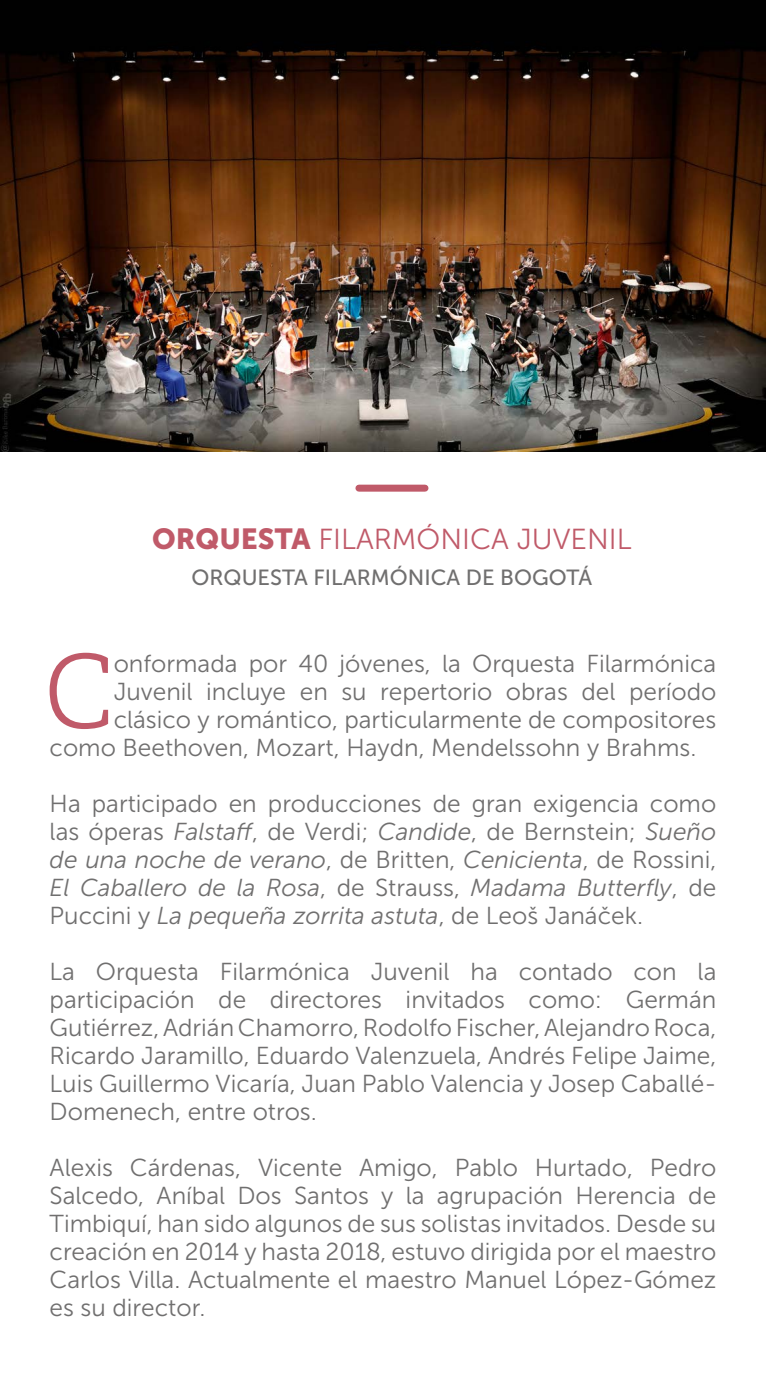
<style>
.page{position:relative;width:766px;height:1381px;background:#fff}
.page>*{position:absolute;margin:0;border:0;box-sizing:border-box;transform-origin:0 0}
.t1{font:300 101.85px "Adelle";color:#c05a69}
.t2{font:28.88px "Museo Sans 300";color:#c05a69}
.t3{font:24.5px/28px "Museo Sans 300";color:#706f6f;text-align:justify}
.t4{font:21.88px "Museo Sans 500";color:#706f6f}
.s1{font-family:"Museo Sans 900"}
.s2{font-style:italic}
</style>
<div class="page">
<div style="left:359px;top:485px;width:66px;height:7px;background:#c05a69"></div>
<img style="left:0;top:0;width:766px;height:451px">
<p class="t2" style="left:152px;top:524px;width:481px"><span class="s1">ORQUESTA</span> FILARMÓNICA JUVENIL</p>
<p class="t4" style="left:191px;top:566px;width:402px">ORQUESTA FILARMÓNICA DE BOGOTÁ</p>
<h1 class="t1" style="left:44px;top:630px;width:71px">C</h1>
<p class="t3" style="left:114px;top:649px;width:604px">onformada por 40 jóvenes, la Orquesta Filarmónica</p>
<p class="t3" style="left:114px;top:677px;width:604px">Juvenil incluye en su repertorio obras del período</p>
<p class="t3" style="left:114px;top:705px;width:604px">clásico y romántico, particularmente de compositores</p>
<p class="t3" style="left:50px;top:733px;width:648px">como Beethoven, Mozart, Haydn, Mendelssohn y Brahms.</p>
<p class="t3" style="left:50px;top:789px;width:668px">Ha participado en producciones de gran exigencia como las óperas <span class="s2">Falstaff</span>, de Verdi; <span class="s2">Candide</span>, de Bernstein; <span class="s2">Sueño de una noche de verano</span>, de Britten, <span class="s2">Cenicienta</span>, de Rossini, <span class="s2">El Caballero de la Rosa</span>, de Strauss, <span class="s2">Madama Butterfly</span>, de Puccini y <span class="s2">La pequeña zorrita astuta</span>, de Leoš Janáček.</p>
<p class="t3" style="left:50px;top:957px;width:668px">La Orquesta Filarmónica Juvenil ha contado con la participación de directores invitados como: Germán Gutiérrez, Adrián Chamorro, Rodolfo Fischer, Alejandro Roca, Ricardo Jaramillo, Eduardo Valenzuela, Andrés Felipe Jaime, Luis Guillermo Vicaría, Juan Pablo Valencia y Josep Caballé-Domenech, entre otros.</p>
<p class="t3" style="left:50px;top:1154px;width:668px">Alexis Cárdenas, Vicente Amigo, Pablo Hurtado, Pedro Salcedo, Aníbal Dos Santos y la agrupación Herencia de Timbiquí, han sido algunos de sus solistas invitados. Desde su creación en 2014 y hasta 2018, estuvo dirigida por el maestro Carlos Villa. Actualmente el maestro Manuel López-Gómez es su director.</p>
</div>
